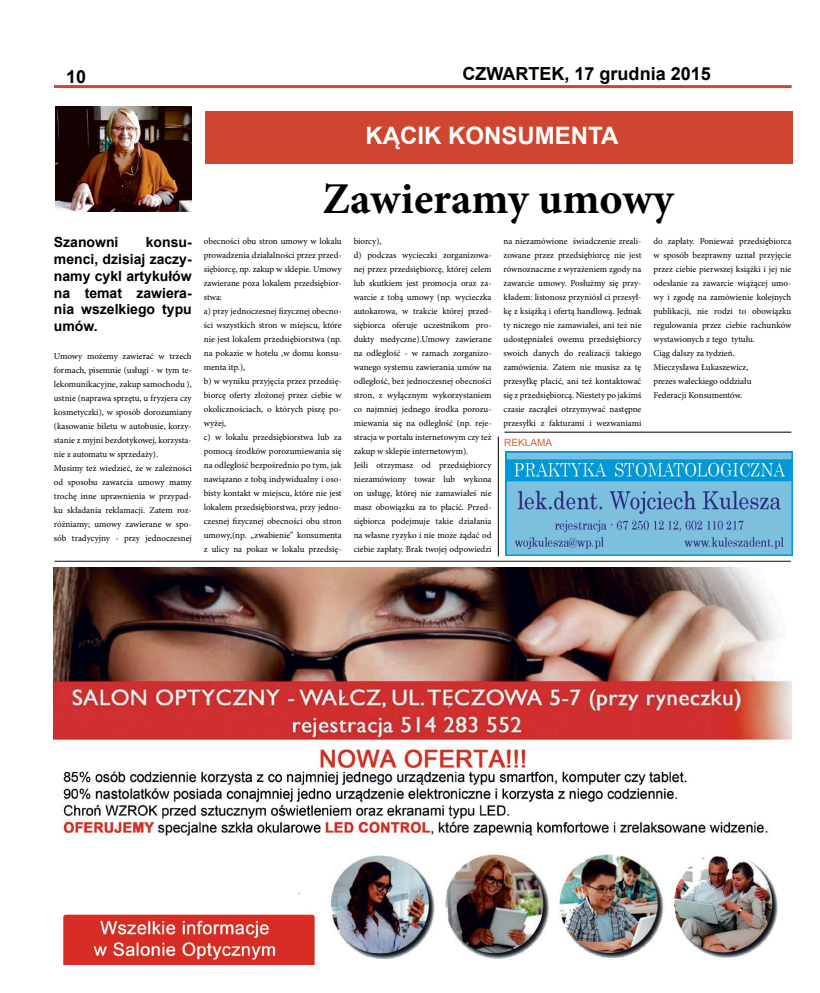
<style>
.page{position:relative;width:820px;height:993px;background:#fff}
.page>*{position:absolute;margin:0;border:0;box-sizing:border-box;transform-origin:0 0}
.t1{font:700 44px "Minion Pro";color:#000}
.t2{font:700 24px "Arial";color:#fff}
.t3{font:700 18px "Arial";color:#000}
.t4{font:700 14px/16.8px "Arial";color:#000;text-align:justify}
.t5{font:10px "Arial";color:#d36130}
.t6{font:9px/14px "Minion Pro";color:#000}
</style>
<div class="page">
<hr style="left:54px;top:85px;width:737px;height:3px;background:#d0472f">
<hr style="left:504px;top:431px;width:287px;height:1px;background:#000">
<hr style="left:55px;top:560px;width:735px;height:1px;background:#1f0c03">
<hr style="left:497px;top:436px;width:1px;height:120px;background:#000">
<div style="left:205px;top:111px;width:587px;height:53px;background:#cf452f"></div>
<img style="left:55px;top:107px;width:136px;height:105px">
<img style="left:505px;top:451px;width:287px;height:104px">
<img style="left:54px;top:567px;width:737px;height:397px">
<h3 class="t3" style="left:66px;top:64px;width:22px">10</h3>
<h3 class="t3" style="left:462px;top:62px;width:250px">CZWARTEK, 17 grudnia 2015</h3>
<h2 class="t2" style="left:365px;top:120px;width:254px">KĄCIK KONSUMENTA</h2>
<h3 class="t4" style="left:54px;top:234px;width:66px">Szanowni</h3>
<h3 class="t4" style="left:54px;top:234px;width:139px;text-indent:92px">konsu&shy;menci, dzisiaj zaczy&shy;namy cykl artykułów na temat zawiera&shy;nia wszelkiego typu umów.</h3>
<p class="t6" style="left:54px;top:349px;width:139px">Umowy możemy zawierać w trzech formach, pisemnie (usługi - w tym te&shy;lekomunikacyjne, zakup samochodu ), ustnie (naprawa sprzętu, u fryzjera czy kosmetyczki), w sposób dorozumiany (kasowanie biletu w autobusie, korzy&shy;stanie z myjni bezdotykowej, korzysta&shy;nie z automatu w sprzedaży).<br>Musimy też wiedzieć, że w zależności od sposobu zawarcia umowy mamy trochę inne uprawnienia w przypad&shy;ku składania reklamacji. Zatem roz&shy;różniamy; umowy zawierane w spo&shy;sób tradycyjny - przy jednoczesnej</p>
<h1 class="t1" style="left:322px;top:167px;width:352px">Zawieramy umowy</h1>
<p class="t6" style="left:204px;top:233px;width:139px">obecności obu stron umowy w lokalu prowadzenia działalności przez przed&shy;siębiorcę, np. zakup w sklepie. Umowy zawierane poza lokalem przedsiębior&shy;stwa:<br>a) przy jednoczesnej fizycznej obecno&shy;ści wszystkich stron w miejscu, które nie jest lokalem przedsiębiorstwa (np. na pokazie w hotelu ,w domu konsu&shy;menta itp.),<br>b) w wyniku przyjęcia przez przedsię&shy;biorcę oferty złożonej przez ciebie w okolicznościach, o których piszę po&shy;wyżej,<br>c) w lokalu przedsiębiorstwa lub za pomocą środków porozumiewania się na odległość bezpośrednio po tym, jak nawiązano z tobą indywidualny i oso&shy;bisty kontakt w miejscu, które nie jest lokalem przedsiębiorstwa, przy jedno&shy;czesnej fizycznej obecności obu stron umowy,(np. „zwabienie” konsumenta z ulicy na pokaz w lokalu przedsię-</p>
<p class="t6" style="left:353px;top:234px;width:139px">biorcy),<br>d) podczas wycieczki zorganizowa&shy;nej przez przedsiębiorcę, której celem lub skutkiem jest promocja oraz za&shy;warcie z tobą umowy (np. wycieczka autokarowa, w trakcie której przed&shy;siębiorca oferuje uczestnikom pro&shy;dukty medyczne).Umowy zawierane na odległość - w ramach zorganizo&shy;wanego systemu zawierania umów na odległość, bez jednoczesnej obecności stron, z wyłącznym wykorzystaniem co najmniej jednego środka porozu&shy;miewania się na odległość (np. reje&shy;stracja w portalu internetowym czy też zakup w sklepie internetowym).<br>Jeśli otrzymasz od przedsiębiorcy niezamówiony towar lub wykona on usługę, której nie zamawiałeś nie masz obowiązku za to płacić. Przed&shy;siębiorca podejmuje takie działania na własne ryzyko i nie może żądać od ciebie zapłaty. Brak twojej odpowiedzi</p>
<p class="t6" style="left:503px;top:234px;width:139px;text-align:justify">na niezamówione świadczenie zreali&shy;zowane przez przedsiębiorcę nie jest równoznaczne z wyrażeniem zgody na zawarcie umowy. Posłużmy się przy&shy;kładem: listonosz przyniósł ci przesył&shy;kę z książką i ofertą handlową. Jednak ty niczego nie zamawiałeś, ani też nie udostępniałeś owemu przedsiębiorcy swoich danych do realizacji takiego zamówienia. Zatem nie musisz za tę przesyłkę płacić, ani też kontaktować się z przedsiębiorcą. Niestety po jakimś czasie zacząłeś otrzymywać następne przesyłki z fakturami i wezwaniami</p>
<p class="t6" style="left:653px;top:234px;width:139px">do zapłaty. Ponieważ przedsiębiorca w sposób bezprawny uznał przyjęcie przez ciebie pierwszej książki i jej nie odesłanie za zawarcie wiążącej umo&shy;wy i zgodę na zamówienie kolejnych publikacji, nie rodzi to obowiązku regulowania przez ciebie rachunków wystawionych z tego tytułu.<br>Ciąg dalszy za tydzień.<br>Mieczysława Łukaszewicz,<br>prezes wałeckiego oddziału<br>Federacji Konsumentów.</p>
<p class="t5" style="left:504px;top:435px;width:49px">REKLAMA</p>
</div>
